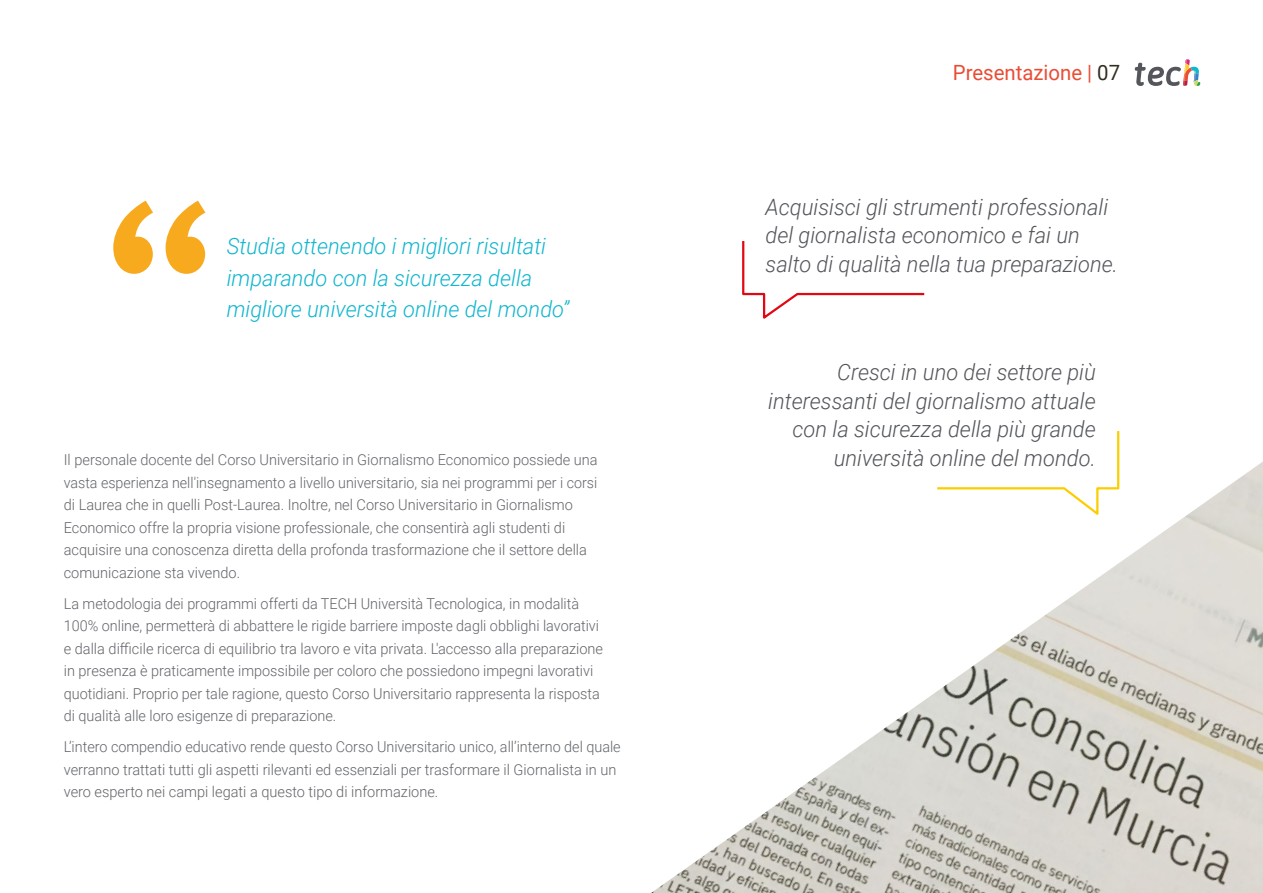
<style>
.page{position:relative;width:1263px;height:893px;background:#fff}
.page>*{position:absolute;margin:0;border:0;box-sizing:border-box;transform-origin:0 0}
.t1{font:italic 300 22.5px/28.5px "Roboto";color:#52555b}
.t2{font:italic 300 22.5px/31.5px "Roboto";color:#0fb6cf}
.t3{font:21px "Roboto";color:#e94d35}
.t4{font:300 15px/22.5px "Roboto";color:#61646a;scale:.96 1}
.t5{font:300 15px/22.5px "Roboto";color:#61646a}
.s1{color:#312e20}
</style>
<div class="page">
<svg style="left:1135px;top:59px;width:65px;height:27px"></svg>
<img style="left:651px;top:462px;width:612px;height:431px">
<svg style="left:113px;top:201px;width:92px;height:73px"></svg>
<svg style="left:742px;top:241px;width:183px;height:78px"></svg>
<svg style="left:935px;top:431px;width:185px;height:87px"></svg>
<h1 class="t2" style="left:227px;top:230px;width:344px">Studia ottenendo i migliori risultati imparando con la sicurezza della migliore università online del mondo”</h1>
<p class="t5" style="left:64px;top:448px;width:535px">Il personale docente del Corso Universitario in Giornalismo Economico possiede una vasta esperienza nell'insegnamento a livello universitario, sia nei programmi per i corsi di Laurea che in quelli Post-Laurea. Inoltre, nel Corso Universitario in Giornalismo Economico offre la propria visione professionale, che consentirà agli studenti di acquisire una conoscenza diretta della profonda trasformazione che il settore della comunicazione sta vivendo.</p>
<p class="t4" style="left:64px;top:592px;width:563px">La metodologia dei programmi offerti da TECH Università Tecnologica, in modalità 100% online, permetterà di abbattere le rigide barriere imposte dagli obblighi lavorativi e dalla difficile ricerca di equilibrio tra lavoro e vita privata. L'accesso alla preparazione in presenza è praticamente impossibile per coloro che possiedono impegni lavorativi quotidiani. Proprio per tale ragione, questo Corso Universitario rappresenta la risposta di qualità alle loro esigenze di preparazione.</p>
<p class="t4" style="left:64px;top:735px;width:582px">L’intero compendio educativo rende questo Corso Universitario unico, all’interno del quale verranno trattati tutti gli aspetti rilevanti ed essenziali per trasformare il Giornalista in un vero esperto nei campi legati a questo tipo di informazione.</p>
<h2 class="t3" style="left:953px;top:57px;width:169px">Presentazione | <span class="s1">07</span></h2>
<h1 class="t1" style="left:765px;top:192px;width:354px">Acquisisci gli strumenti professionali del giornalista economico e fai un salto di qualità nella tua preparazione.</h1>
<h1 class="t1" style="left:768px;top:357px;width:329px;text-align:right">Cresci in uno dei settore più interessanti del giornalismo attuale con la sicurezza della più grande università online del mondo.</h1>
</div>
